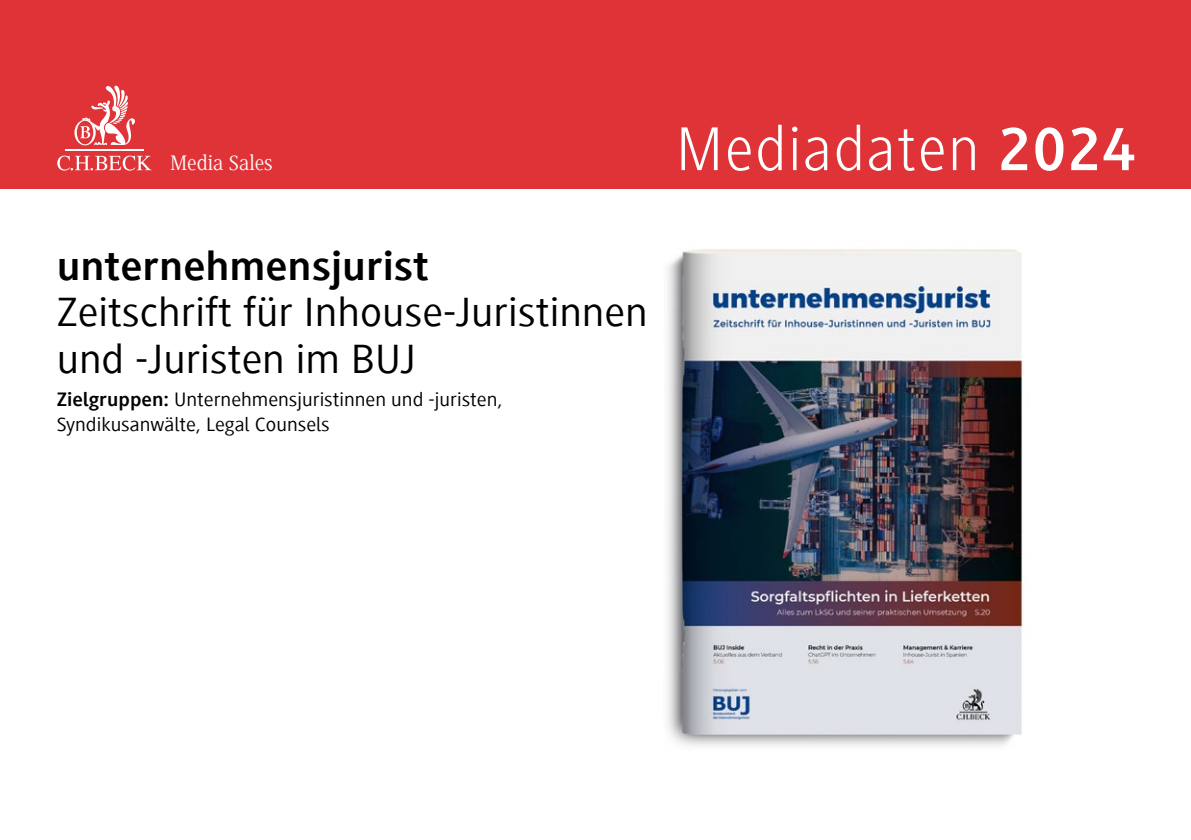
<style>
.page{position:relative;width:1191px;height:840px;background:#fff}
.page>*{position:absolute;margin:0;border:0;box-sizing:border-box;transform-origin:0 0}
.t1{font:300 64px "Generis Sans Com";letter-spacing:.03em;color:#fff}
.t2{font:42px/46px "Generis Sans Com";color:#000;scale:1.08 1}
.t3{font:700 42px "Generis Sans Com";color:#000;scale:1.08 1}
.t4{font:21.6px "Generis Serif Com";color:#fff}
.t5{font:20px/24px "Generis Sans Com";color:#000;scale:1.08 1}
.s1{font-weight:700}
</style>
<div class="page">
<div style="left:0;top:0;width:1191px;height:189px;background:#df3338"></div>
<svg style="left:74px;top:86px;width:61px;height:59px"></svg>
<hr style="left:66px;top:149px;width:78px;height:2px;background:#fff">
<svg style="left:57px;top:155px;width:95px;height:15px"></svg>
<img style="left:667px;top:249px;width:356px;height:497px">
<p class="t4" style="left:170px;top:151px;width:104px">Media Sales</p>
<h2 class="t3" style="left:57px;top:243px;width:346px">unternehmensjurist</h2>
<h2 class="t2" style="left:57px;top:290px;width:549px">Zeitschrift für Inhouse-Juristinnen und -Juristen im BUJ</h2>
<p class="t5" style="left:57px;top:388px;width:414px"><span class="s1">Zielgruppen:</span> Unternehmensjuristinnen und -juristen,<br>Syndikusanwälte, Legal Counsels</p>
<h1 class="t1" style="left:676px;top:114px;width:461px">Mediadaten <span class="s1">2024</span></h1>
</div>
